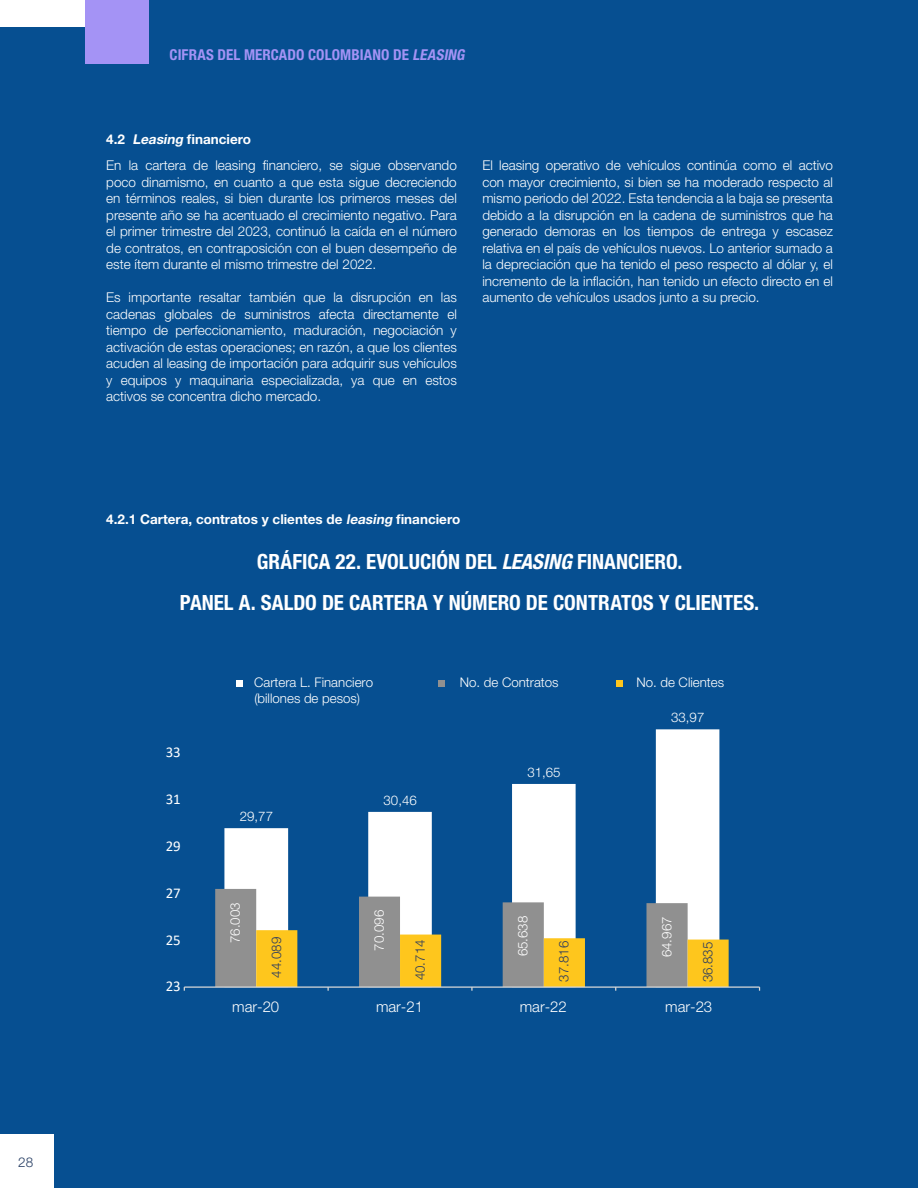
<style>
.page{position:relative;width:918px;height:1188px;background:#064f91}
.page>*{position:absolute;margin:0;border:0;box-sizing:border-box;transform-origin:0 0}
.t1{font:700 condensed 21px/41px "Helvetica Neue LT Std";color:#fff;text-align:center}
.t2{font:700 condensed 15px "Helvetica Neue LT Std";letter-spacing:.005em;color:#a493f5}
.t3{font:300 15px "Helvetica Neue LT Std";color:#fff}
.t4{font:15px "Calibri";color:#fff}
.t5{font:300 13.5px/16.5px "Helvetica Neue LT Std";color:#fff;text-align:justify}
.t6{font:700 13.5px "Helvetica Neue LT Std";color:#fff}
.t7{font:300 13.5px "Helvetica Neue LT Std";color:#263d63}
.t8{font:300 13.35px "Helvetica Neue LT Std";color:#fff}
.t9{font:300 13.35px "Helvetica Neue LT Std";color:#2b3b5f}
.s1{font-style:italic}
</style>
<div class="page">
<div style="left:0;top:1134px;width:54px;height:54px;background:#fff"></div>
<div style="left:85px;top:0;width:64px;height:64px;background:#a493f5"></div>
<div style="left:0;top:0;width:85px;height:27px;background:#fff"></div>
<svg style="left:224px;top:729px;width:495px;height:201px"></svg>
<svg style="left:215px;top:889px;width:473px;height:97px"></svg>
<hr style="left:184px;top:986px;width:576px;height:2px;background:#d9d9d9">
<svg style="left:256px;top:930px;width:473px;height:61px"></svg>
<div style="left:236px;top:680px;width:7px;height:7px;background:#fff"></div>
<div style="left:438px;top:680px;width:7px;height:7px;background:#909090"></div>
<div style="left:616px;top:680px;width:7px;height:7px;background:#fec61d"></div>
<p class="t7" style="left:18px;top:1154px;width:17px">28</p>
<p class="t2" style="left:170px;top:46px;width:300px">CIFRAS DEL MERCADO COLOMBIANO DE <span class="s1">LEASING</span></p>
<p class="t6" style="left:106px;top:131px;width:146px">4.2 <span class="s1">Leasing</span> financiero</p>
<p class="t5" style="left:106px;top:157px;width:352px">En la cartera de leasing financiero, se sigue observando poco dinamismo, en cuanto a que esta sigue decreciendo en términos reales, si bien durante los primeros meses del presente año se ha acentuado el crecimiento negativo. Para el primer trimestre del 2023, continuó la caída en el número de contratos, en contraposición con el buen desempeño de este ítem durante el mismo trimestre del 2022.</p>
<p class="t5" style="left:106px;top:289px;width:352px">Es importante resaltar también que la disrupción en las cadenas globales de suministros afecta directamente el tiempo de perfeccionamiento, maduración, negociación y activación de estas operaciones; en razón, a que los clientes acuden al leasing de importación para adquirir sus vehículos y equipos y maquinaria especializada, ya que en estos activos se concentra dicho mercado.</p>
<p class="t5" style="left:482px;top:157px;width:352px">El leasing operativo de vehículos continúa como el activo con mayor crecimiento, si bien se ha moderado respecto al mismo periodo del 2022. Esta tendencia a la baja se presenta debido a la disrupción en la cadena de suministros que ha generado demoras en los tiempos de entrega y escasez relativa en el país de vehículos nuevos. Lo anterior sumado a la depreciación que ha tenido el peso respecto al dólar y, el incremento de la inflación, han tenido un efecto directo en el aumento de vehículos usados junto a su precio.</p>
<p class="t6" style="left:106px;top:510px;width:355px">4.2.1 Cartera, contratos y clientes de <span class="s1">leasing</span> financiero</p>
<h1 class="t1" style="left:180px;top:541px;width:581px">GRÁFICA 22. EVOLUCIÓN DEL <span class="s1">LEASING</span> FINANCIERO.<br>PANEL A. SALDO DE CARTERA Y NÚMERO DE CONTRATOS Y CLIENTES.</h1>
<p class="t8" style="left:254px;top:675px;width:121px">Cartera L. Financiero</p>
<p class="t8" style="left:460px;top:675px;width:100px">No. de Contratos</p>
<p class="t8" style="left:636px;top:675px;width:89px">No. de Clientes</p>
<p class="t8" style="left:254px;top:690px;width:107px">(billones de pesos)</p>
<p class="t4" style="left:166px;top:741px;width:17px">33</p>
<p class="t4" style="left:166px;top:788px;width:17px">31</p>
<p class="t4" style="left:166px;top:835px;width:17px">29</p>
<p class="t4" style="left:166px;top:882px;width:17px">27</p>
<p class="t4" style="left:166px;top:929px;width:17px">25</p>
<p class="t4" style="left:166px;top:976px;width:17px">23</p>
<p class="t8" style="left:240px;top:808px;width:35px">29,77</p>
<p class="t8" style="left:384px;top:792px;width:35px">30,46</p>
<p class="t8" style="left:527px;top:764px;width:35px">31,65</p>
<p class="t8" style="left:671px;top:709px;width:35px">33,97</p>
<p class="t8" style="left:227px;top:943px;width:42px;rotate:-90deg">76.003</p>
<p class="t8" style="left:371px;top:951px;width:42px;rotate:-90deg">70.096</p>
<p class="t8" style="left:515px;top:956px;width:42px;rotate:-90deg">65.638</p>
<p class="t8" style="left:658px;top:957px;width:42px;rotate:-90deg">64.967</p>
<p class="t9" style="left:268px;top:978px;width:42px;rotate:-90deg">44.089</p>
<p class="t9" style="left:412px;top:980px;width:42px;rotate:-90deg">40.714</p>
<p class="t9" style="left:556px;top:982px;width:42px;rotate:-90deg">37.816</p>
<p class="t9" style="left:700px;top:982px;width:42px;rotate:-90deg">36.835</p>
<p class="t3" style="left:232px;top:997px;width:48px">mar-20</p>
<p class="t3" style="left:376px;top:997px;width:48px">mar-21</p>
<p class="t3" style="left:520px;top:997px;width:48px">mar-22</p>
<p class="t3" style="left:665px;top:997px;width:48px">mar-23</p>
</div>
